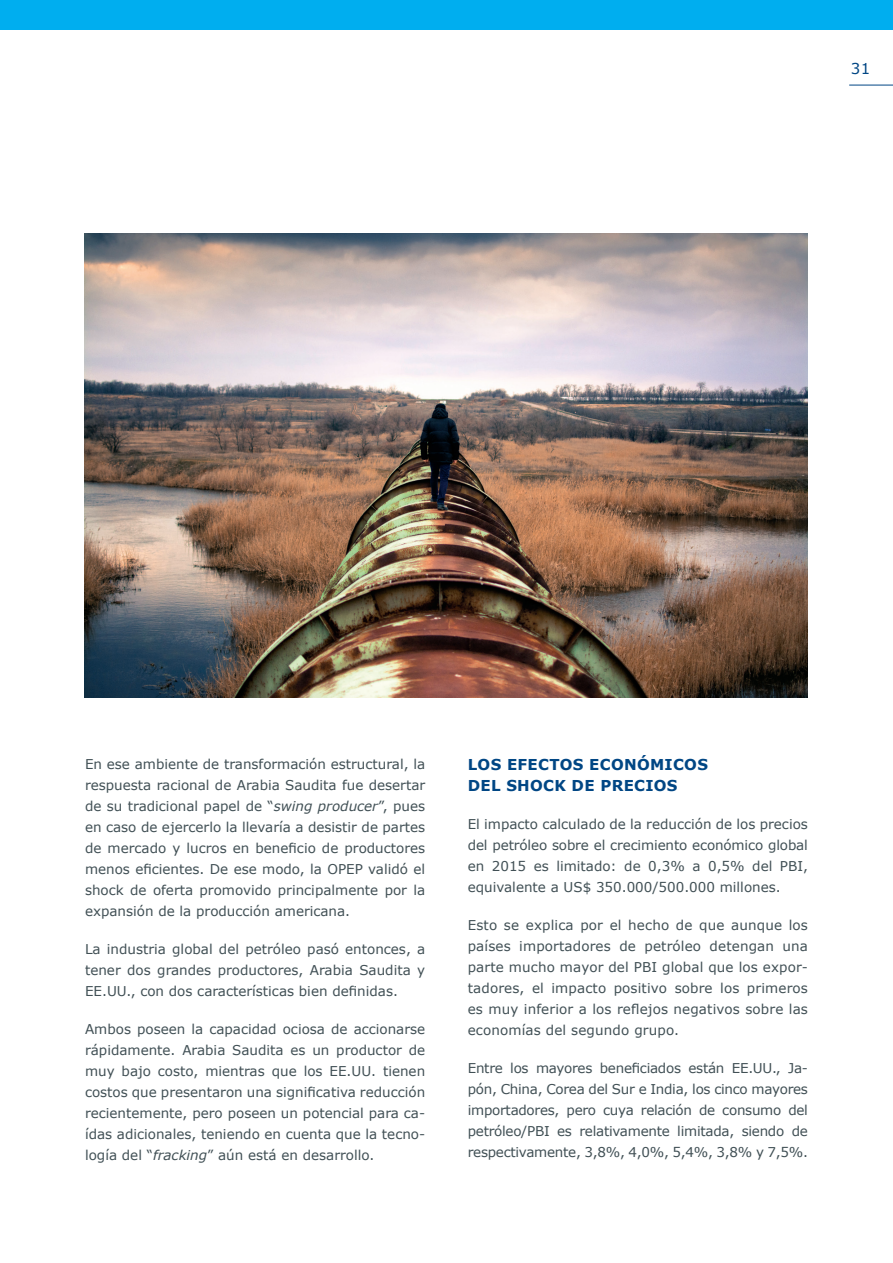
<style>
.page{position:relative;width:893px;height:1263px;background:#fff}
.page>*{position:absolute;margin:0;border:0;box-sizing:border-box;transform-origin:0 0}
.t1{font:700 15px/21px "Verdana";letter-spacing:.02em;color:#004684}
.t2{font:15px "Verdana";color:#004684}
.t3{font:13.5px/21px "Verdana";color:#415055;text-align:justify}
.s1{font-style:italic}
</style>
<div class="page">
<div style="left:0;top:0;width:893px;height:30px;background:#00aeef"></div>
<hr style="left:849px;top:85px;width:44px;height:1px;background:#004684">
<img style="left:85px;top:234px;width:723px;height:463px">
<p class="t2" style="left:851px;top:59px;width:21px">31</p>
<p class="t3" style="left:85px;top:753px;width:342px">En ese ambiente de transformación estructural, la respuesta racional de Arabia Saudita fue desertar de su tradicional papel de “<span class="s1">swing producer</span>”, pues en caso de ejercerlo la llevaría a desistir de partes de mercado y lucros en beneficio de productores menos eficientes. De ese modo, la OPEP validó el shock de oferta promovido principalmente por la expansión de la producción americana.</p>
<p class="t3" style="left:85px;top:938px;width:342px">La industria global del petróleo pasó entonces, a tener dos grandes productores, Arabia Saudita y EE.UU., con dos características bien definidas.</p>
<p class="t3" style="left:85px;top:1018px;width:342px">Ambos poseen la capacidad ociosa de accionarse rápidamente. Arabia Saudita es un productor de muy bajo costo, mientras que los EE.UU. tienen costos que presentaron una significativa reducción recientemente, pero poseen un potencial para ca&shy;ídas adicionales, teniendo en cuenta que la tecno&shy;logía del “<span class="s1">fracking</span>” aún está en desarrollo.</p>
<p class="t1" style="left:468px;top:754px;width:242px">LOS EFECTOS ECONÓMICOS<br>DEL SHOCK DE PRECIOS</p>
<p class="t3" style="left:468px;top:813px;width:342px">El impacto calculado de la reducción de los precios del petróleo sobre el crecimiento económico global en 2015 es limitado: de 0,3% a 0,5% del PBI, equivalente a US$ 350.000/500.000 millones.</p>
<p class="t3" style="left:468px;top:914px;width:342px">Esto se explica por el hecho de que aunque los países importadores de petróleo detengan una parte mucho mayor del PBI global que los expor&shy;tadores, el impacto positivo sobre los primeros es muy inferior a los reflejos negativos sobre las economías del segundo grupo.</p>
<p class="t3" style="left:468px;top:1057px;width:342px">Entre los mayores beneficiados están EE.UU., Ja&shy;pón, China, Corea del Sur e India, los cinco mayores importadores, pero cuya relación de consumo del petróleo/PBI es relativamente limitada, siendo de respectivamente, 3,8%, 4,0%, 5,4%, 3,8% y 7,5%.</p>
</div>
